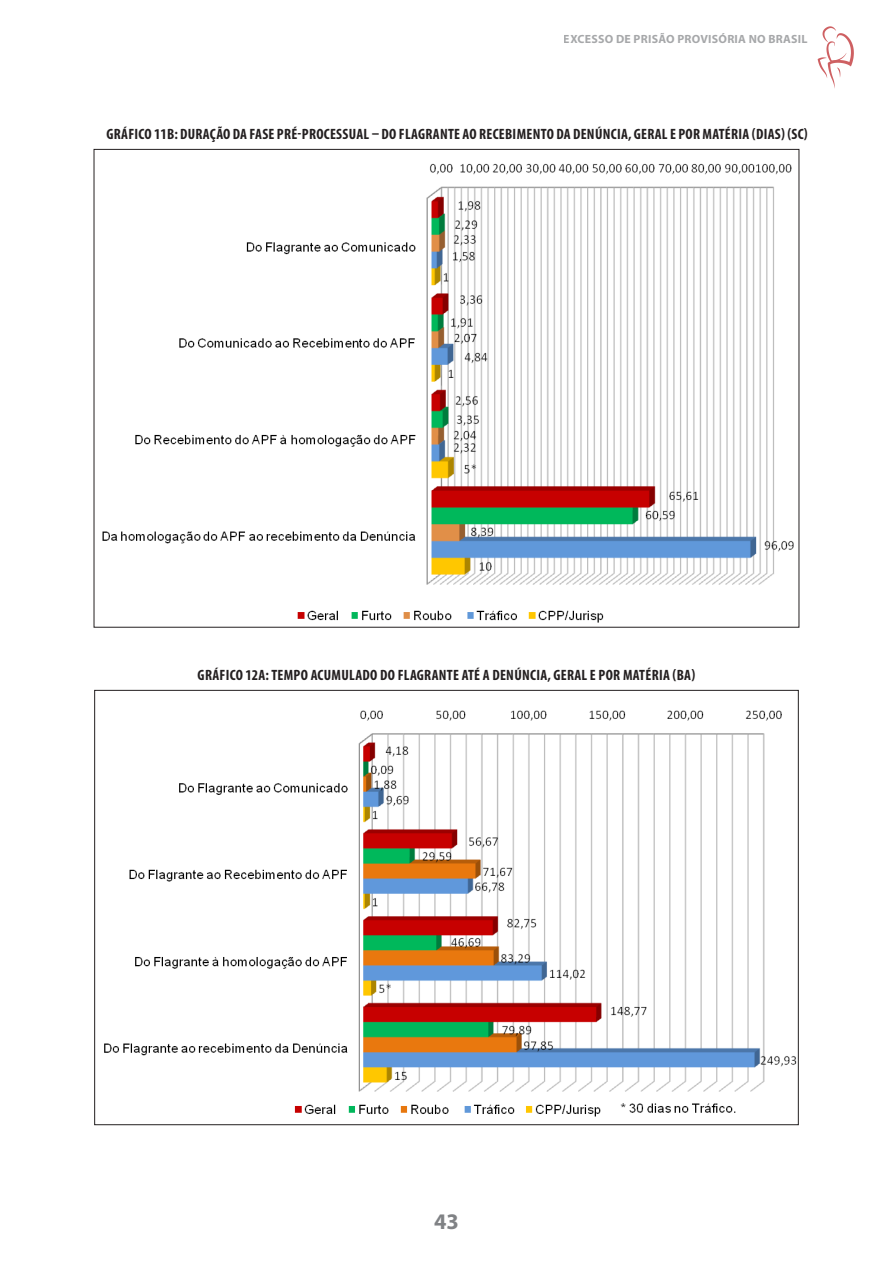
<style>
.page{position:relative;width:893px;height:1263px;background:#fff}
.page>*{position:absolute;margin:0;border:0;box-sizing:border-box;transform-origin:0 0}
.t1{font:700 22.35px "Myriad Pro";color:#808285}
.t2{font:700 condensed 15px "Myriad Pro";letter-spacing:.02em;color:#231f20}
.t3{font:700 11.85px "Myriad Pro";letter-spacing:.02em;color:#808285}
</style>
<div class="page">
<svg style="left:818px;top:26px;width:36px;height:62px"></svg>
<img style="left:102px;top:163px;width:692px;height:460px">
<img style="left:104px;top:710px;width:693px;height:407px">
<p class="t3" style="left:564px;top:31px;width:245px">EXCESSO DE PRISÃO PROVISÓRIA NO BRASIL</p>
<p class="t2" style="left:106px;top:124px;width:703px">GRÁFICO 11B: DURAÇÃO DA FASE PRÉ-PROCESSUAL – DO FLAGRANTE AO RECEBIMENTO DA DENÚNCIA, GERAL E POR MATÉRIA (DIAS) (SC)</p>
<p class="t2" style="left:198px;top:665px;width:499px">GRÁFICO 12A: TEMPO ACUMULADO DO FLAGRANTE ATÉ A DENÚNCIA, GERAL E POR MATÉRIA (BA)</p>
<h1 class="t1" style="left:434px;top:1206px;width:26px">43</h1>
</div>
